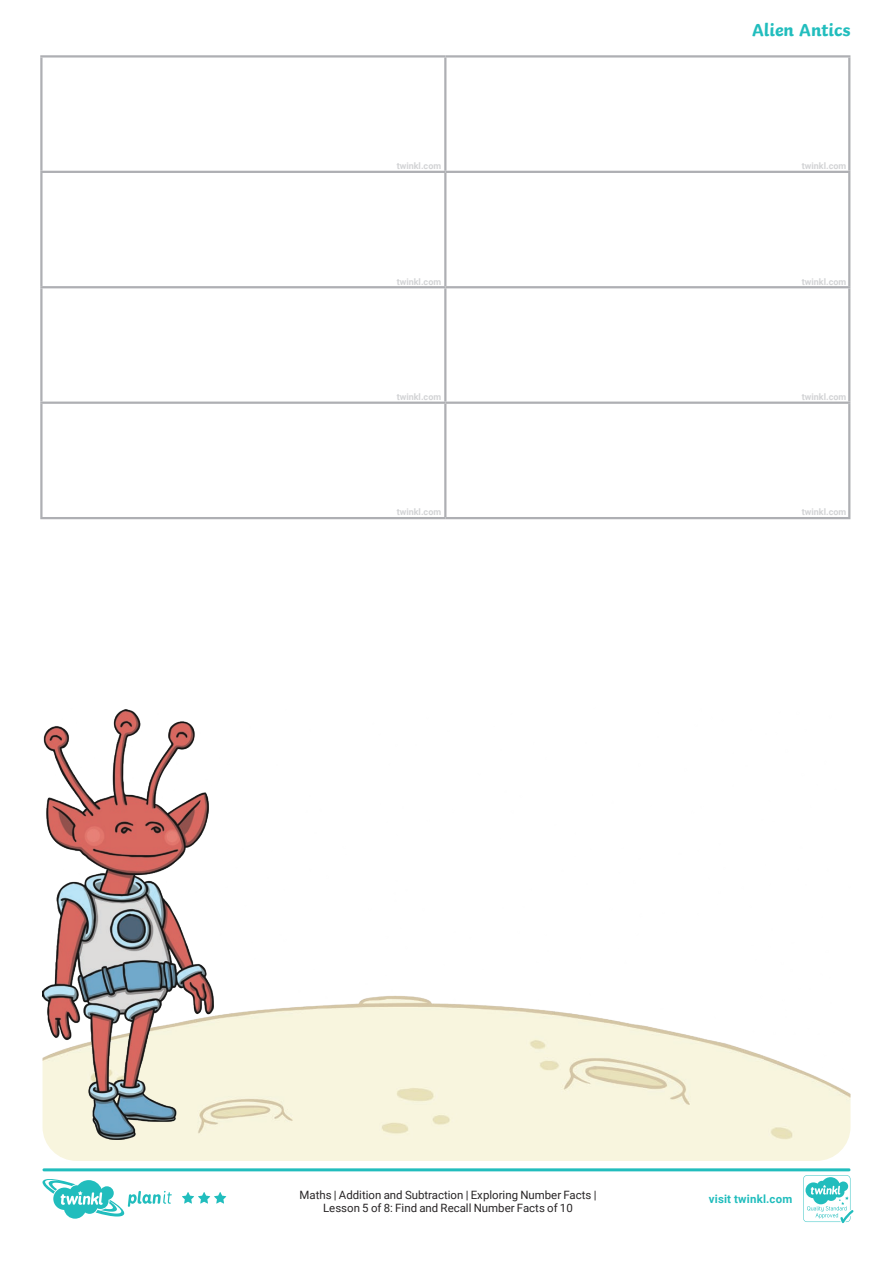
<style>
.page{position:relative;width:893px;height:1263px;background:#fff}
.page>*{position:absolute;margin:0;border:0;box-sizing:border-box;transform-origin:0 0}
.KS2_Body_Copy{font:700 18px "Twinkl";color:#21bdbd}
.t1{font:11.4px/13.8px "Roboto";color:#282526;text-align:center}
.t2{font:700 11.4px "Roboto";letter-spacing:.02em;color:#21bdbd}
.Twinkl_Website{font:700 9px "Roboto";color:#d2d3d5}
</style>
<div class="page">
<img style="left:45px;top:709px;width:805px;height:452px">
<hr style="left:40px;top:55px;width:405px;height:3px;background:#aeafb3">
<hr style="left:40px;top:58px;width:3px;height:113px;background:#aeafb3">
<hr style="left:445px;top:55px;width:405px;height:3px;background:#aeafb3">
<hr style="left:444px;top:58px;width:2px;height:113px;background:#aeafb3">
<hr style="left:848px;top:58px;width:2px;height:113px;background:#aeafb3">
<hr style="left:40px;top:171px;width:405px;height:2px;background:#aeafb3">
<hr style="left:40px;top:173px;width:3px;height:113px;background:#aeafb3">
<hr style="left:445px;top:171px;width:405px;height:2px;background:#aeafb3">
<hr style="left:444px;top:173px;width:2px;height:113px;background:#aeafb3">
<hr style="left:848px;top:173px;width:2px;height:113px;background:#aeafb3">
<hr style="left:40px;top:286px;width:405px;height:2px;background:#aeafb3">
<hr style="left:40px;top:288px;width:3px;height:114px;background:#aeafb3">
<hr style="left:445px;top:286px;width:405px;height:2px;background:#aeafb3">
<hr style="left:444px;top:288px;width:2px;height:114px;background:#aeafb3">
<hr style="left:848px;top:288px;width:2px;height:114px;background:#aeafb3">
<hr style="left:40px;top:402px;width:405px;height:2px;background:#aeafb3">
<hr style="left:40px;top:404px;width:3px;height:113px;background:#aeafb3">
<hr style="left:445px;top:402px;width:405px;height:2px;background:#aeafb3">
<hr style="left:444px;top:404px;width:2px;height:113px;background:#aeafb3">
<hr style="left:848px;top:404px;width:2px;height:113px;background:#aeafb3">
<hr style="left:40px;top:517px;width:405px;height:2px;background:#aeafb3">
<hr style="left:445px;top:517px;width:405px;height:2px;background:#aeafb3">
<img style="left:43px;top:710px;width:171px;height:430px">
<svg style="left:42px;top:1168px;width:811px;height:55px"></svg>
<p class="KS2_Body_Copy" style="left:752px;top:15px;width:100px">Alien Antics</p>
<p class="Twinkl_Website" style="left:397px;top:159px;width:46px">twinkl.com</p>
<p class="Twinkl_Website" style="left:802px;top:159px;width:46px">twinkl.com</p>
<p class="Twinkl_Website" style="left:397px;top:275px;width:46px">twinkl.com</p>
<p class="Twinkl_Website" style="left:802px;top:275px;width:46px">twinkl.com</p>
<p class="Twinkl_Website" style="left:397px;top:390px;width:46px">twinkl.com</p>
<p class="Twinkl_Website" style="left:802px;top:390px;width:46px">twinkl.com</p>
<p class="Twinkl_Website" style="left:397px;top:506px;width:46px">twinkl.com</p>
<p class="Twinkl_Website" style="left:802px;top:506px;width:46px">twinkl.com</p>
<p class="t1" style="left:299px;top:1187px;width:299px">Maths | Addition and Subtraction | Exploring Number Facts |<br>Lesson 5 of 8: Find and Recall Number Facts of 10</p>
<p class="t2" style="left:709px;top:1191px;width:85px">visit twinkl.com</p>
</div>
